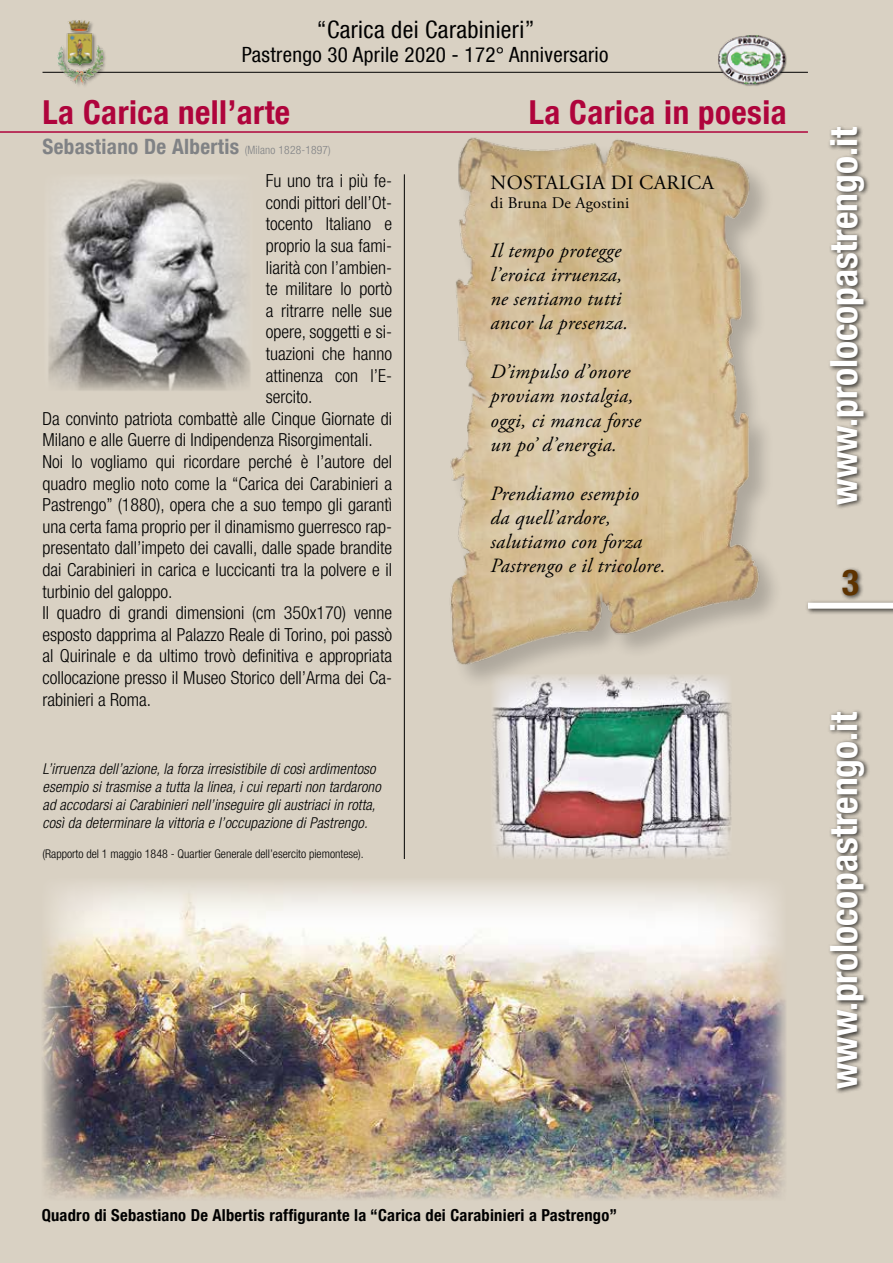
<style>
.page{position:relative;width:893px;height:1263px;background:#d9d1c3}
.page>*{position:absolute;margin:0;border:0;box-sizing:border-box;transform-origin:0 0}
.t1{font:700 condensed 37.5px "Helvetica Neue LT Com";color:#fff}
.t2{font:700 condensed 36px "Helvetica Neue LT Com";color:#5e3300}
.t3{font:700 condensed 33px "Helvetica Neue LT Com";letter-spacing:.015em;color:#af043c}
.t4{font:condensed 24px "Helvetica Neue LT Com";letter-spacing:.015em;color:#000}
.t5{font:700 condensed 21.15px "Helvetica Neue LT Com";letter-spacing:.015em;color:#808285}
.t6{font:condensed 21px "Helvetica Neue LT Com";letter-spacing:.015em;color:#000}
.t7{font:italic 20.25px/24.3px "Adobe Garamond Pro";letter-spacing:.015em;color:#000}
.t8{font:20.25px "Adobe Garamond Pro";letter-spacing:.015em;color:#000}
.t9{font:300 condensed 18px "Helvetica Neue LT Com";color:#000}
.t10{font:700 condensed 16.5px "Helvetica Neue LT Com";letter-spacing:.015em;color:#000}
.t11{font:16.2px "Adobe Garamond Pro";letter-spacing:.015em;color:#000}
.t12{font:italic 300 condensed 15px/18px "Helvetica Neue LT Com";letter-spacing:.01em;color:#000}
.t13{font:300 condensed 12px "Helvetica Neue LT Com";color:#000}
.s1{font-weight:300;font-size:11.55px}
</style>
<div class="page">
<hr style="left:43px;top:72px;width:765px;height:1px;background:#000">
<div style="left:717px;top:35px;width:70px;height:51px;background:#000;opacity:.75"></div>
<img style="left:718px;top:35px;width:67px;height:49px">
<div style="left:827px;top:124px;width:43px;height:386px;background:#000;opacity:.75"></div>
<div style="left:827px;top:709px;width:43px;height:385px;background:#000;opacity:.75"></div>
<div style="left:805px;top:600px;width:88px;height:15px;background:#000;opacity:.75"></div>
<div style="left:808px;top:603px;width:85px;height:6px;background:#fff"></div>
<div style="left:57px;top:20px;width:50px;height:69px;background:#000;opacity:.4"></div>
<img style="left:58px;top:20px;width:45px;height:64px">
<div style="left:839px;top:567px;width:25px;height:34px;background:#000;opacity:.75"></div>
<hr style="left:404px;top:174px;width:1px;height:685px;background:#000">
<img style="left:48px;top:179px;width:202px;height:212px">
<img style="left:43px;top:883px;width:743px;height:317px">
<img style="left:450px;top:138px;width:314px;height:530px">
<img style="left:491px;top:674px;width:241px;height:184px">
<hr style="left:0;top:131px;width:808px;height:2px;background:#af043c">
<h3 class="t4" style="left:317px;top:16px;width:219px">“Carica dei Carabinieri”</h3>
<p class="t6" style="left:242px;top:43px;width:368px">Pastrengo 30 Aprile 2020 - 172° Anniversario</p>
<h3 class="t3" style="left:43px;top:93px;width:249px">La Carica nell’arte</h3>
<h3 class="t3" style="left:529px;top:93px;width:259px">La Carica in poesia</h3>
<p class="t5" style="left:43px;top:133px;width:290px">Sebastiano De Albertis <span class="s1">(Milano 1828-1897)</span></p>
<p class="t9" style="left:266px;top:170px;width:128px">Fu uno tra i più fe-</p>
<p class="t9" style="left:266px;top:192px;width:128px">condi pittori dell’Ot-</p>
<p class="t9" style="left:266px;top:214px;width:128px">tocento Italiano e</p>
<p class="t9" style="left:266px;top:235px;width:128px">proprio la sua fami-</p>
<p class="t9" style="left:266px;top:257px;width:128px">liarità con l’ambien-</p>
<p class="t9" style="left:266px;top:278px;width:128px">te militare lo portò</p>
<p class="t9" style="left:266px;top:300px;width:128px">a ritrarre nelle sue</p>
<p class="t9" style="left:266px;top:322px;width:128px">opere, soggetti e si-</p>
<p class="t9" style="left:266px;top:343px;width:128px">tuazioni che hanno</p>
<p class="t9" style="left:266px;top:365px;width:128px">attinenza con l’E-</p>
<p class="t9" style="left:266px;top:386px;width:48px">sercito.</p>
<p class="t9" style="left:43px;top:408px;width:351px">Da convinto patriota combattè alle Cinque Giornate di</p>
<p class="t9" style="left:43px;top:430px;width:332px">Milano e alle Guerre di Indipendenza Risorgimentali.</p>
<p class="t9" style="left:43px;top:451px;width:351px">Noi lo vogliamo qui ricordare perché è l’autore del</p>
<p class="t9" style="left:43px;top:473px;width:351px">quadro meglio noto come la “Carica dei Carabinieri a</p>
<p class="t9" style="left:43px;top:494px;width:351px">Pastrengo” (1880), opera che a suo tempo gli garantì</p>
<p class="t9" style="left:43px;top:516px;width:351px">una certa fama proprio per il dinamismo guerresco rap-</p>
<p class="t9" style="left:43px;top:538px;width:351px">presentato dall’impeto dei cavalli, dalle spade brandite</p>
<p class="t9" style="left:43px;top:559px;width:351px">dai Carabinieri in carica e luccicanti tra la polvere e il</p>
<p class="t9" style="left:43px;top:581px;width:131px">turbinio del galoppo.</p>
<p class="t9" style="left:43px;top:602px;width:351px">Il quadro di grandi dimensioni (cm 350x170) venne</p>
<p class="t9" style="left:43px;top:624px;width:351px">esposto dapprima al Palazzo Reale di Torino, poi passò</p>
<p class="t9" style="left:43px;top:646px;width:351px">al Quirinale e da ultimo trovò definitiva e appropriata</p>
<p class="t9" style="left:43px;top:667px;width:351px">collocazione presso il Museo Storico dell’Arma dei Ca-</p>
<p class="t9" style="left:43px;top:689px;width:110px">rabinieri a Roma.</p>
<p class="t12" style="left:43px;top:759px;width:340px">L’irruenza dell’azione, la forza irresistibile di così ardimentoso esempio si trasmise a tutta la linea, i cui reparti non tardarono ad accodarsi ai Carabinieri nell’inseguire gli austriaci in rotta, così da determinare la vittoria e l’occupazione di Pastrengo.</p>
<p class="t13" style="left:43px;top:847px;width:323px">(Rapporto del 1 maggio 1848 - Quartier Generale dell’esercito piemontese).</p>
<p class="t8" style="left:490px;top:170px;width:225px">NOSTALGIA DI CARICA</p>
<p class="t11" style="left:490px;top:193px;width:140px">di Bruna De Agostini</p>
<p class="t7" style="left:490px;top:239px;width:139px">Il tempo protegge l’eroica irruenza, ne sentiamo tutti ancor la presenza.</p>
<p class="t7" style="left:490px;top:360px;width:152px">D’impulso d’onore proviam nostalgia, oggi, ci manca forse un po’ d’energia.</p>
<p class="t7" style="left:490px;top:482px;width:176px">Prendiamo esempio<br>da quell’ardore, salutiamo con forza<br>Pastrengo e il tricolore.</p>
<h1 class="t1" style="left:821px;top:504px;width:379px;rotate:-90deg">www.prolocopastrengo.it</h1>
<h2 class="t2" style="left:842px;top:560px;width:19px">3</h2>
<h1 class="t1" style="left:821px;top:1089px;width:379px;rotate:-90deg">www.prolocopastrengo.it</h1>
<p class="t10" style="left:42px;top:1205px;width:577px">Quadro di Sebastiano De Albertis raffigurante la “Carica dei Carabinieri a Pastrengo”</p>
</div>
